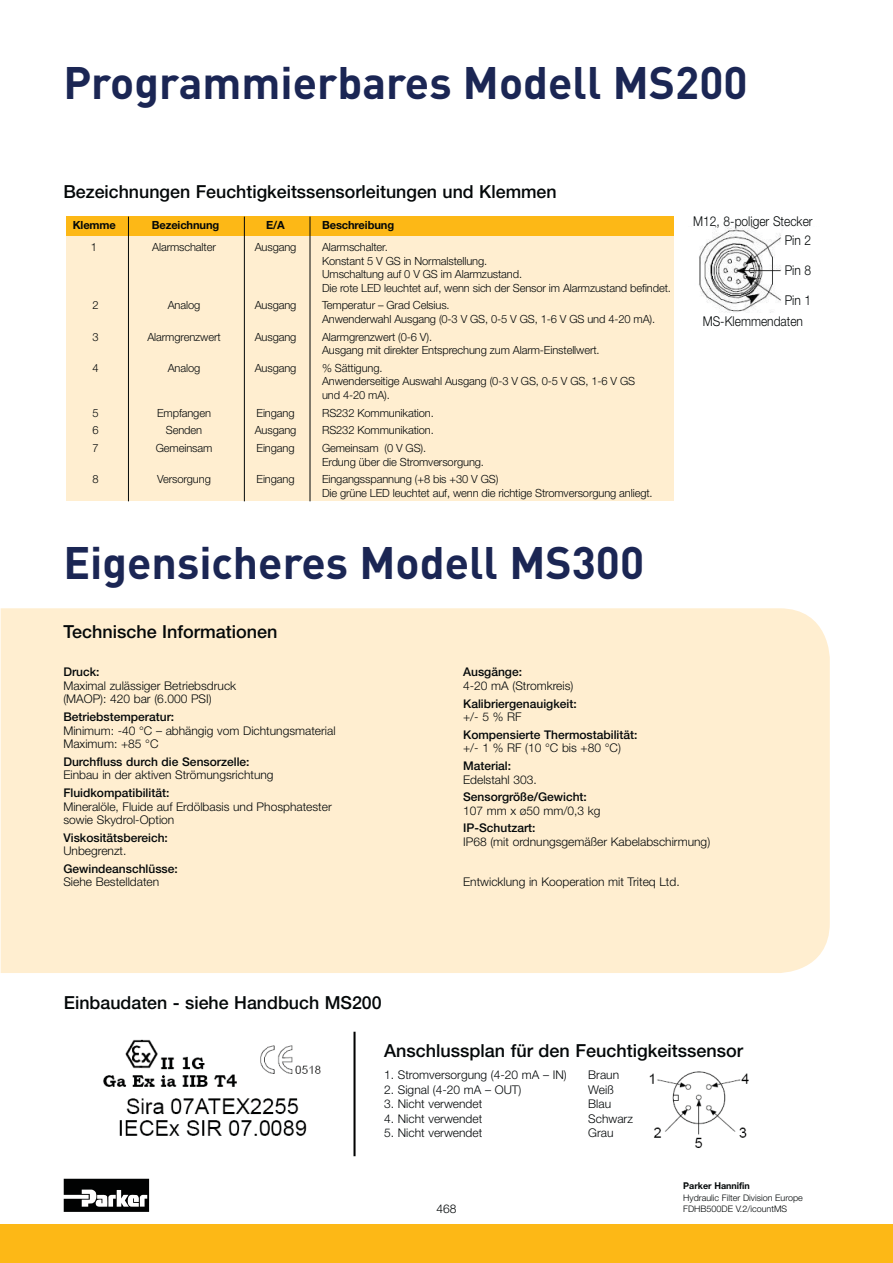
<style>
.page{position:relative;width:893px;height:1263px;background:#fff}
.page>*{position:absolute;margin:0;border:0;box-sizing:border-box;transform-origin:0 0}
.t1{font:700 45px "DINOT";color:#1b2654}
.t2{font:500 18px "Helvetica Neue LT Std";color:#040809}
.t3{font:300 13.5px/21.6px "Helvetica Neue LT Std";color:#040809;scale:.89 1}
.t4{font:300 12px/13.5px "Helvetica Neue LT Std";color:#040809}
.t5{font:500 12px "Helvetica Neue LT Std";color:#040809}
.t6{font:300 11.25px/13.5px "Helvetica Neue LT Std";letter-spacing:-.01em;color:#040809}
.t7{font:700 11.25px "Helvetica Neue LT Std";letter-spacing:-.01em;color:#040809}
.t8{font:300 9px/11.2px "Helvetica Neue LT Std";color:#040809}
.t9{font:700 9px "Helvetica Neue LT Std";color:#040809}
</style>
<div class="page">
<svg style="left:64px;top:1179px;width:85px;height:33px"></svg>
<div style="left:0;top:1224px;width:892px;height:39px;background:#fdb816"></div>
<div style="left:1px;top:608px;width:828px;height:365px;background:#ffeed0"></div>
<div style="left:66px;top:217px;width:607px;height:284px;background:#ffeed0"></div>
<div style="left:66px;top:217px;width:607px;height:19px;background:#fdb816"></div>
<hr style="left:128px;top:217px;width:1px;height:284px;background:#040809">
<hr style="left:244px;top:217px;width:1px;height:284px;background:#040809">
<hr style="left:310px;top:217px;width:1px;height:284px;background:#040809">
<img style="left:699px;top:226px;width:82px;height:87px">
<img style="left:649px;top:1071px;width:100px;height:77px">
<img style="left:103px;top:1031px;width:253px;height:126px">
<h1 class="t1" style="left:63px;top:67px;width:685px">Programmierbares Modell MS200</h1>
<h2 class="t2" style="left:63px;top:185px;width:495px">Bezeichnungen Feuchtigkeitssensorleitungen und Klemmen</h2>
<p class="t7" style="left:73px;top:221px;width:45px">Klemme</p>
<p class="t7" style="left:152px;top:221px;width:69px">Bezeichnung</p>
<p class="t7" style="left:266px;top:221px;width:20px">E/A</p>
<p class="t7" style="left:322px;top:221px;width:74px">Beschreibung</p>
<p class="t6" style="left:91px;top:241px;width:8px">1</p>
<p class="t6" style="left:152px;top:241px;width:65px">Alarmschalter</p>
<p class="t6" style="left:255px;top:241px;width:43px">Ausgang</p>
<p class="t6" style="left:322px;top:241px;width:350px">Alarmschalter.<br>Konstant 5 V GS in Normalstellung.<br>Umschaltung auf 0 V GS im Alarmzustand.<br>Die rote LED leuchtet auf, wenn sich der Sensor im Alarmzustand befindet.</p>
<p class="t6" style="left:92px;top:300px;width:8px">2</p>
<p class="t6" style="left:168px;top:300px;width:34px">Analog</p>
<p class="t6" style="left:255px;top:300px;width:43px">Ausgang</p>
<p class="t6" style="left:322px;top:300px;width:335px">Temperatur – Grad Celsius.<br>Anwenderwahl Ausgang (0-3 V GS, 0-5 V GS, 1-6 V GS und 4-20 mA).</p>
<p class="t6" style="left:92px;top:331px;width:8px">3</p>
<p class="t6" style="left:147px;top:331px;width:75px">Alarmgrenzwert</p>
<p class="t6" style="left:255px;top:331px;width:43px">Ausgang</p>
<p class="t6" style="left:322px;top:331px;width:279px">Alarmgrenzwert (0-6 V).<br>Ausgang mit direkter Entsprechung zum Alarm-Einstellwert.</p>
<p class="t6" style="left:92px;top:362px;width:8px">4</p>
<p class="t6" style="left:168px;top:362px;width:34px">Analog</p>
<p class="t6" style="left:255px;top:362px;width:43px">Ausgang</p>
<p class="t6" style="left:322px;top:362px;width:314px">% Sättigung.<br>Anwenderseitige Auswahl Ausgang (0-3 V GS, 0-5 V GS, 1-6 V GS und 4-20 mA).</p>
<p class="t6" style="left:92px;top:407px;width:8px">5</p>
<p class="t6" style="left:157px;top:407px;width:55px">Empfangen</p>
<p class="t6" style="left:256px;top:407px;width:40px">Eingang</p>
<p class="t6" style="left:322px;top:407px;width:113px">RS232 Kommunikation.</p>
<p class="t6" style="left:92px;top:425px;width:8px">6</p>
<p class="t6" style="left:166px;top:425px;width:38px">Senden</p>
<p class="t6" style="left:255px;top:425px;width:43px">Ausgang</p>
<p class="t6" style="left:322px;top:425px;width:113px">RS232 Kommunikation.</p>
<p class="t6" style="left:92px;top:442px;width:8px">7</p>
<p class="t6" style="left:156px;top:442px;width:58px">Gemeinsam</p>
<p class="t6" style="left:256px;top:442px;width:40px">Eingang</p>
<p class="t6" style="left:322px;top:442px;width:163px">Gemeinsam (0 V GS).<br>Erdung über die Stromversorgung.</p>
<p class="t6" style="left:92px;top:474px;width:8px">8</p>
<p class="t6" style="left:157px;top:474px;width:55px">Versorgung</p>
<p class="t6" style="left:256px;top:474px;width:40px">Eingang</p>
<p class="t6" style="left:322px;top:474px;width:332px">Eingangsspannung (+8 bis +30 V GS)<br>Die grüne LED leuchtet auf, wenn die richtige Stromversorgung anliegt.</p>
<h1 class="t1" style="left:63px;top:547px;width:582px">Eigensicheres Modell MS300</h1>
<p class="t3" style="left:693px;top:211px;width:136px">M12, 8-poliger Stecker</p>
<p class="t3" style="left:784px;top:230px;width:31px">Pin 2</p>
<p class="t3" style="left:784px;top:260px;width:31px">Pin 8</p>
<p class="t3" style="left:702px;top:290px;width:123px;text-indent:82px">Pin 1<br>MS-Klemmendaten</p>
<h2 class="t2" style="left:63px;top:625px;width:216px">Technische Informationen</h2>
<p class="t5" style="left:63px;top:668px;width:38px">Druck:</p>
<p class="t4" style="left:63px;top:680px;width:174px">Maximal zulässiger Betriebsdruck (MAOP): 420 bar (6.000 PSI)</p>
<p class="t5" style="left:63px;top:712px;width:112px">Betriebstemperatur:</p>
<p class="t4" style="left:63px;top:725px;width:274px">Minimum: -40 °C – abhängig vom Dichtungsmaterial<br>Maximum: +85 °C</p>
<p class="t5" style="left:63px;top:757px;width:188px">Durchfluss durch die Sensorzelle:</p>
<p class="t4" style="left:63px;top:769px;width:212px">Einbau in der aktiven Strömungsrichtung</p>
<p class="t5" style="left:63px;top:788px;width:107px">Fluidkompatibilität:</p>
<p class="t4" style="left:63px;top:801px;width:270px">Mineralöle, Fluide auf Erdölbasis und Phosphatester sowie Skydrol-Option</p>
<p class="t5" style="left:63px;top:833px;width:106px">Viskositätsbereich:</p>
<p class="t4" style="left:63px;top:845px;width:65px">Unbegrenzt.</p>
<p class="t5" style="left:63px;top:864px;width:116px">Gewindeanschlüsse:</p>
<p class="t4" style="left:63px;top:877px;width:97px">Siehe Bestelldaten</p>
<h2 class="t2" style="left:64px;top:996px;width:319px">Einbaudaten - siehe Handbuch MS200</h2>
<p class="t5" style="left:463px;top:668px;width:60px">Ausgänge:</p>
<p class="t4" style="left:463px;top:680px;width:112px">4-20 mA (Stromkreis)</p>
<p class="t5" style="left:463px;top:699px;width:115px">Kalibriergenauigkeit:</p>
<p class="t4" style="left:463px;top:711px;width:60px">+/- 5 % RF</p>
<p class="t5" style="left:463px;top:730px;width:176px">Kompensierte Thermostabilität:</p>
<p class="t4" style="left:463px;top:742px;width:159px">+/- 1 % RF (10 °C bis +80 °C)</p>
<p class="t5" style="left:463px;top:761px;width:50px">Material:</p>
<p class="t4" style="left:463px;top:774px;width:75px">Edelstahl 303.</p>
<p class="t5" style="left:463px;top:793px;width:125px">Sensorgröße/Gewicht:</p>
<p class="t4" style="left:463px;top:805px;width:139px">107 mm x ø50 mm/0,3 kg</p>
<p class="t5" style="left:463px;top:824px;width:74px">IP-Schutzart:</p>
<p class="t4" style="left:463px;top:836px;width:248px">IP68 (mit ordnungsgemäßer Kabelabschirmung)</p>
<p class="t4" style="left:463px;top:876px;width:218px">Entwicklung in Kooperation mit Triteq Ltd.</p>
<h2 class="t2" style="left:384px;top:1044px;width:360px">Anschlussplan für den Feuchtigkeitssensor</h2>
<p class="t4" style="left:384px;top:1069px;width:184px">1. Stromversorgung (4-20 mA – IN)</p>
<p class="t4" style="left:588px;top:1069px;width:32px">Braun</p>
<p class="t4" style="left:384px;top:1084px;width:139px">2. Signal (4-20 mA – OUT)</p>
<p class="t4" style="left:588px;top:1084px;width:27px">Weiß</p>
<p class="t4" style="left:384px;top:1098px;width:99px">3. Nicht verwendet</p>
<p class="t4" style="left:588px;top:1098px;width:24px">Blau</p>
<p class="t4" style="left:384px;top:1113px;width:99px">4. Nicht verwendet</p>
<p class="t4" style="left:588px;top:1113px;width:46px">Schwarz</p>
<p class="t4" style="left:384px;top:1127px;width:99px">5. Nicht verwendet</p>
<p class="t4" style="left:588px;top:1127px;width:27px">Grau</p>
<p class="t4" style="left:436px;top:1203px;width:22px">468</p>
<p class="t9" style="left:683px;top:1183px;width:68px">Parker Hannifin</p>
<p class="t8" style="left:683px;top:1192px;width:121px">Hydraulic Filter Division Europe<br>FDHB500DE V.2/icountMS</p>
</div>
